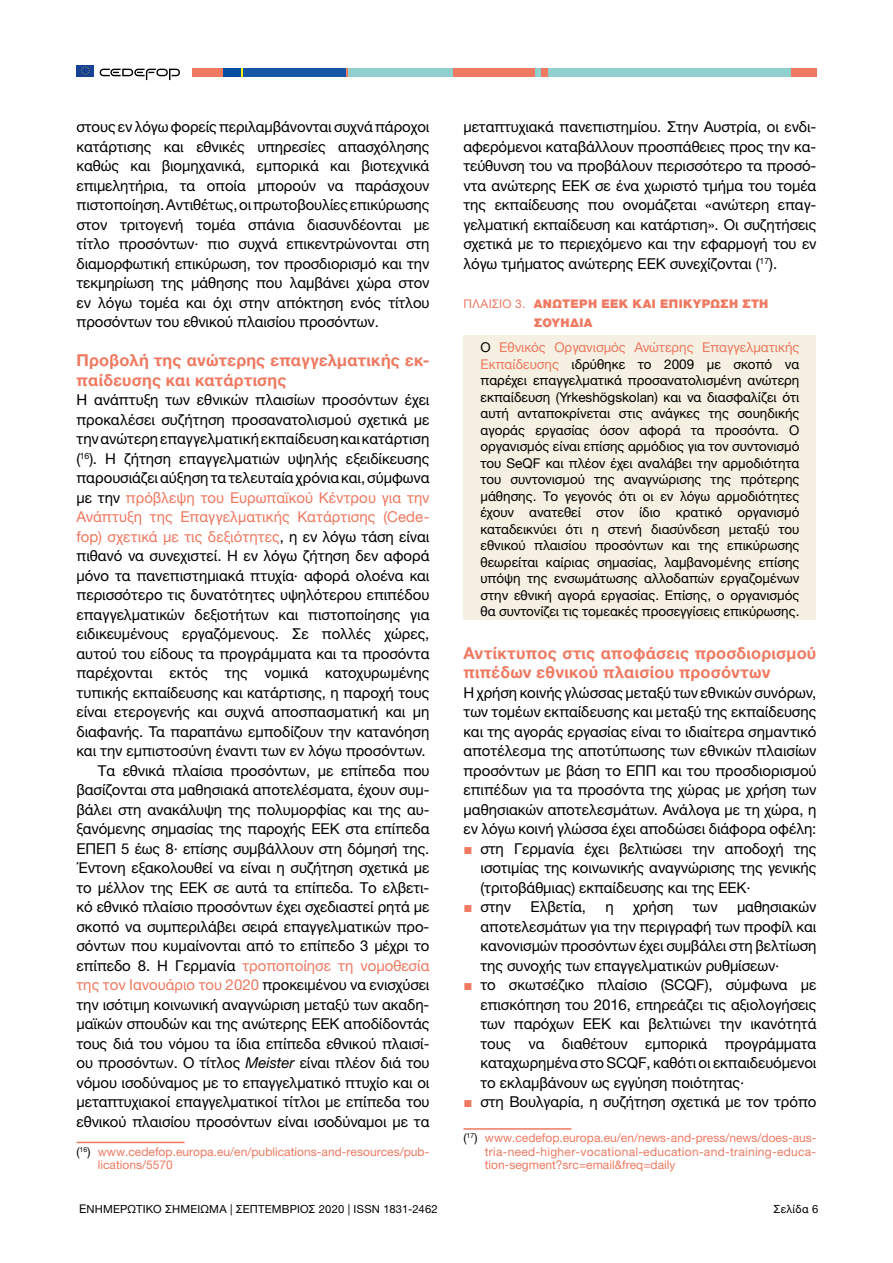
<style>
.page{position:relative;width:893px;height:1263px;background:#fff}
.page>*{position:absolute;margin:0;border:0;box-sizing:border-box;transform-origin:0 0}
.t1{font:700 16.5px/19.5px "Helvetica Neue LTW1 G";letter-spacing:.015em;color:#ef7961}
.t2{font:15px/19.5px "Helvetica Neue LTW1 G";letter-spacing:-.005em;color:#000;text-align:justify}
.t3{font:13.5px/16.5px "Helvetica Neue LTW1 G";color:#000;text-align:justify}
.t4{font:12px/13.5px "Helvetica Neue LTW1 G";color:#ef7961}
.t5{font:900 12px/19.5px "Helvetica Neue LTW1 G";letter-spacing:.03em;color:#ef7961}
.t6{font:11.25px "Helvetica Neue LTW1 G";letter-spacing:.015em;color:#000}
.s1{color:#ef7961}
.s2{font-style:italic}
.s3{color:#000}
.s4{font-weight:400}
.s5{font-family:"Arial";color:#ef7961}
.s6{font-size:12px}
</style>
<div class="page">
<div style="left:77px;top:65px;width:17px;height:11px;background:#164194"></div>
<svg style="left:81px;top:66px;width:9px;height:9px"></svg>
<svg style="left:100px;top:69px;width:80px;height:11px"></svg>
<div style="left:192px;top:68px;width:31px;height:9px;background:#ef7961"></div>
<div style="left:347px;top:68px;width:106px;height:9px;background:#8fcfce"></div>
<div style="left:453px;top:68px;width:82px;height:9px;background:#ef7961"></div>
<div style="left:535px;top:68px;width:7px;height:9px;background:#8fcfce"></div>
<div style="left:548px;top:68px;width:243px;height:9px;background:#8fcfce"></div>
<div style="left:542px;top:68px;width:6px;height:9px;background:#ef7961"></div>
<div style="left:223px;top:68px;width:18px;height:9px;background:#034da2"></div>
<svg style="left:241px;top:68px;width:2px;height:9px"></svg>
<svg style="left:345px;top:68px;width:2px;height:9px"></svg>
<div style="left:243px;top:68px;width:102px;height:9px;background:#1556a6"></div>
<div style="left:791px;top:68px;width:26px;height:9px;background:#ef7961"></div>
<hr style="left:77px;top:1142px;width:108px;height:1px;background:#ef7961">
<div style="left:463px;top:336px;width:353px;height:284px;background:#f5f0e1"></div>
<hr style="left:463px;top:1128px;width:108px;height:2px;background:#ef7961">
<p class="t2" style="left:77px;top:117px;width:354px">στους εν λόγω φορείς περιλαμβάνονται συχνά πάροχοι κατάρτισης και εθνικές υπηρεσίες απασχόλησης καθώς και βιομηχανικά, εμπορικά και βιοτεχνικά επιμελητήρια, τα οποία μπορούν να παράσχουν πιστοποίηση. Αντιθέτως, οι πρωτοβουλίες επικύρωσης στον τριτογενή τομέα σπάνια διασυνδέονται με τίτλο προσόντων· πιο συχνά επικεντρώνονται στη διαμορφωτική επικύρωση, τον προσδιορισμό και την τεκμηρίωση της μάθησης που λαμβάνει χώρα στον εν λόγω τομέα και όχι στην απόκτηση ενός τίτλου προσόντων του εθνικού πλαισίου προσόντων.</p>
<p class="t1" style="left:77px;top:350px;width:354px">Προβολή της ανώτερης επαγγελματικής εκ&shy;παίδευσης και κατάρτισης</p>
<p class="t2" style="left:77px;top:390px;width:354px;text-align:right">Η ανάπτυξη των εθνικών πλαισίων προσόντων έχει προκαλέσει συζήτηση προσανατολισμού σχετικά με την ανώτερη επαγγελματική εκπαίδευση και κατάρτιση (<sup>16</sup>). Η ζήτηση επαγγελματιών υψηλής εξειδίκευσης παρουσιάζει αύξηση τα τελευταία χρόνια και, σύμφωνα με την <span class="s1">πρόβλεψη του Ευρωπαϊκού Κέντρου για την Ανάπτυξη της Επαγγελματικής Κατάρτισης (Cede&shy;fop) σχετικά με τις δεξιότητες</span>, η εν λόγω τάση είναι πιθανό να συνεχιστεί. Η εν λόγω ζήτηση δεν αφορά μόνο τα πανεπιστημιακά πτυχία· αφορά ολοένα και περισσότερο τις δυνατότητες υψηλότερου επιπέδου επαγγελματικών δεξιοτήτων και πιστοποίησης για ειδικευμένους εργαζόμενους. Σε πολλές χώρες, αυτού του είδους τα προγράμματα και τα προσόντα παρέχονται εκτός της νομικά κατοχυρωμένης τυπικής εκπαίδευσης και κατάρτισης, η παροχή τους είναι ετερογενής και συχνά αποσπασματική και μη διαφανής. Τα παραπάνω εμποδίζουν την κατανόηση και την εμπιστοσύνη έναντι των εν λόγω προσόντων.<br>Τα εθνικά πλαίσια προσόντων, με επίπεδα που βασίζονται στα μαθησιακά αποτελέσματα, έχουν συμ&shy;βάλει στη ανακάλυψη της πολυμορφίας και της αυ&shy;ξανόμενης σημασίας της παροχής ΕΕΚ στα επίπεδα ΕΠΕΠ 5 έως 8· επίσης συμβάλλουν στη δόμησή της.<br>Έντονη εξακολουθεί να είναι η συζήτηση σχετικά με το μέλλον της ΕΕΚ σε αυτά τα επίπεδα. Το ελβετι&shy;κό εθνικό πλαίσιο προσόντων έχει σχεδιαστεί ρητά με σκοπό να συμπεριλάβει σειρά επαγγελματικών προ&shy;σόντων που κυμαίνονται από το επίπεδο 3 μέχρι το επίπεδο 8. Η Γερμανία <span class="s1">τροποποίησε τη νομοθεσία της τον Ιανουάριο του 2020</span> προκειμένου να ενισχύσει την ισότιμη κοινωνική αναγνώριση μεταξύ των ακαδη&shy;μαϊκών σπουδών και της ανώτερης ΕΕΚ αποδίδοντάς τους διά του νόμου τα ίδια επίπεδα εθνικού πλαισί&shy;ου προσόντων. Ο τίτλος <span class="s2">Meister</span> είναι πλέον διά του νόμου ισοδύναμος με το επαγγελματικό πτυχίο και οι μεταπτυχιακοί επαγγελματικοί τίτλοι με επίπεδα του εθνικού πλαισίου προσόντων είναι ισοδύναμοι με τα</p>
<p class="t4" style="left:98px;top:1145px;width:333px;text-indent:-21px"><span class="s3">(</span><sup>16</sup><span class="s3">)</span> www.cedefop.europa.eu/en/publications-and-resources/pub&shy;lications/5570</p>
<p class="t2" style="left:463px;top:117px;width:354px">μεταπτυχιακά πανεπιστημίου. Στην Αυστρία, οι ενδι&shy;αφερόμενοι καταβάλλουν προσπάθειες προς την κα&shy;τεύθυνση του να προβάλουν περισσότερο τα προσό&shy;ντα ανώτερης ΕΕΚ σε ένα χωριστό τμήμα του τομέα της εκπαίδευσης που ονομάζεται «ανώτερη επαγ&shy;γελματική εκπαίδευση και κατάρτιση». Οι συζητήσεις σχετικά με το περιεχόμενο και την εφαρμογή του εν λόγω τμήματος ανώτερης ΕΕΚ συνεχίζονται (<sup>17</sup>).</p>
<p class="t5" style="left:534px;top:293px;width:236px;text-indent:-71px"><span class="s4">ΠΛΑΙΣΙΟ 3.</span> ΑΝΩΤΕΡΗ ΕΕΚ ΚΑΙ ΕΠΙΚΥΡΩΣΗ ΣΤΗ<br>ΣΟΥΗΔΙΑ</p>
<p class="t3" style="left:480px;top:339px;width:320px">Ο <span class="s1">Εθνικός Οργανισμός Ανώτερης Επαγγελματικής Εκπαίδευσης</span> ιδρύθηκε το 2009 με σκοπό να παρέχει επαγγελματικά προσανατολισμένη ανώτερη εκπαίδευση (Yrkeshögskolan) και να διασφαλίζει ότι αυτή ανταποκρίνεται στις ανάγκες της σουηδικής αγοράς εργασίας όσον αφορά τα προσόντα. Ο οργανισμός είναι επίσης αρμόδιος για τον συντονισμό του SeQF και πλέον έχει αναλάβει την αρμοδιότητα του συντονισμού της αναγνώρισης της πρότερης μάθησης. Το γεγονός ότι οι εν λόγω αρμοδιότητες έχουν ανατεθεί στον ίδιο κρατικό οργανισμό καταδεικνύει ότι η στενή διασύνδεση μεταξύ του εθνικού πλαισίου προσόντων και της επικύρωσης θεωρείται καίριας σημασίας, λαμβανομένης επίσης υπόψη της ενσωμάτωσης αλλοδαπών εργαζομένων στην εθνική αγορά εργασίας. Επίσης, ο οργανισμός θα συντονίζει τις τομεακές προσεγγίσεις επικύρωσης.</p>
<p class="t1" style="left:463px;top:643px;width:354px">Αντίκτυπος στις αποφάσεις προσδιορισμού πιπέδων εθνικού πλαισίου προσόντων</p>
<p class="t2" style="left:463px;top:682px;width:354px">Η χρήση κοινής γλώσσας μεταξύ των εθνικών συνόρων, των τομέων εκπαίδευσης και μεταξύ της εκπαίδευσης και της αγοράς εργασίας είναι το ιδιαίτερα σημαντικό αποτέλεσμα της αποτύπωσης των εθνικών πλαισίων προσόντων με βάση το ΕΠΠ και του προσδιορισμού επιπέδων για τα προσόντα της χώρας με χρήση των μαθησιακών αποτελεσμάτων. Ανάλογα με τη χώρα, η εν λόγω κοινή γλώσσα έχει αποδώσει διάφορα οφέλη:</p>
<p class="t2" style="left:480px;top:838px;width:337px;text-indent:-17px"><span class="s5">■</span> στη Γερμανία έχει βελτιώσει την αποδοχή της ισοτιμίας της κοινωνικής αναγνώρισης της γενικής (τριτοβάθμιας) εκπαίδευσης και της ΕΕΚ·</p>
<p class="t2" style="left:463px;top:897px;width:49px"><span class="s5">■</span> στην</p>
<p class="t2" style="left:531px;top:897px;width:57px">Ελβετία,</p>
<p class="t2" style="left:605px;top:897px;width:10px">η</p>
<p class="t2" style="left:633px;top:897px;width:42px">χρήση</p>
<p class="t2" style="left:693px;top:897px;width:26px">των</p>
<p class="t2" style="left:480px;top:897px;width:337px;text-indent:256px">μαθησιακών αποτελεσμάτων για την περιγραφή των προφίλ και κανονισμών προσόντων έχει συμβάλει στη βελτίωση της συνοχής των επαγγελματικών ρυθμίσεων·</p>
<p class="t2" style="left:480px;top:975px;width:337px;text-indent:-17px"><span class="s5">■</span> το σκωτσέζικο πλαίσιο (SCQF), σύμφωνα με επισκόπηση του 2016, επηρεάζει τις αξιολογήσεις των παρόχων ΕΕΚ και βελτιώνει την ικανότητά τους να διαθέτουν εμπορικά προγράμματα καταχωρημένα στο SCQF, καθότι οι εκπαιδευόμενοι το εκλαμβάνουν ως εγγύηση ποιότητας·</p>
<p class="t2" style="left:463px;top:1092px;width:354px"><span class="s5">■</span> στη Βουλγαρία, η συζήτηση σχετικά με τον τρόπο</p>
<p class="t4" style="left:485px;top:1131px;width:333px;text-align:justify;text-indent:-21px"><span class="s3">(</span><sup>17</sup><span class="s3">)</span> www.cedefop.europa.eu/en/news-and-press/news/does-aus&shy;tria-need-higher-vocational-education-and-training-educa&shy;tion-segment?src=email&amp;freq=daily</p>
<p class="t6" style="left:79px;top:1202px;width:360px"><span class="s6">Ε</span>ΝΗΜΕΡΩΤΙΚΟ ΣΗΜΕΙΩΜΑ | ΣΕΠΤΕΜΒΡΙΟΣ 2020 | ISSN 1831-2462</p>
<p class="t6" style="left:773px;top:1201px;width:46px">Σελίδα 6</p>
</div>
